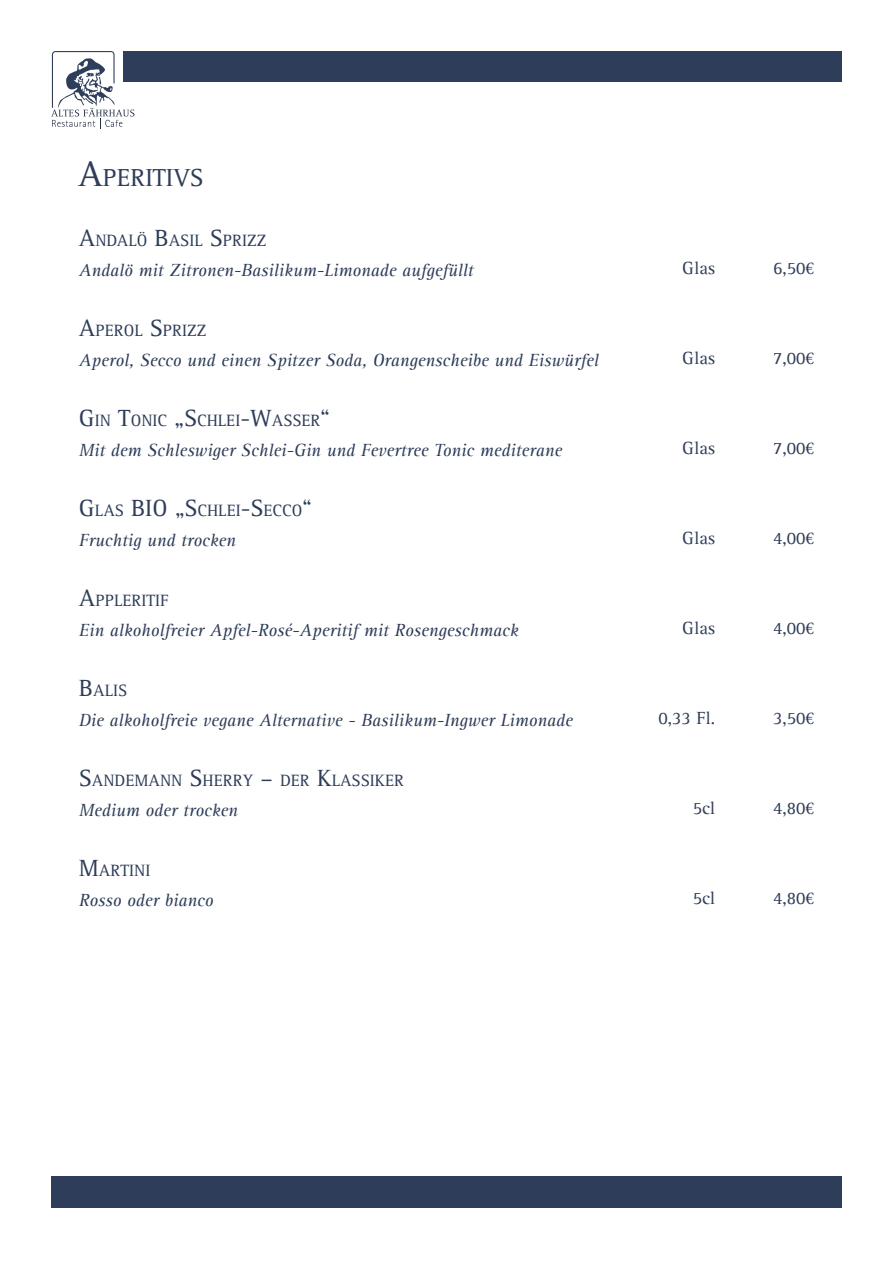
<style>
.page{position:relative;width:893px;height:1263px;background:#fff}
.page>*{position:absolute;margin:0;border:0;box-sizing:border-box;transform-origin:0 0}
.t1{font:25.2px "Rotis Serif";color:#2e3d59}
.t2{font:italic 18px "Rotis Serif";color:#2e3d59}
.t3{font:18px "Rotis Serif";color:#2e3d59}
.t4{font:16.8px "Rotis Serif";color:#2e3d59}
.s1{font-size:36px}
.s2{font-size:24px}
.s3{font-family:"Minion Pro"}
</style>
<div class="page">
<div style="left:51px;top:1176px;width:791px;height:31px;background:#2e3d59"></div>
<div style="left:124px;top:51px;width:718px;height:30px;background:#2e3d59"></div>
<svg style="left:51px;top:51px;width:83px;height:78px"></svg>
<h1 class="t1" style="left:78px;top:163px;width:127px"><span class="s1">A</span>PERITIVS</h1>
<p class="t4" style="left:79px;top:231px;width:179px"><span class="s2">A</span>NDALÖ <span class="s2">B</span>ASIL <span class="s2">S</span>PRIZZ</p>
<p class="t2" style="left:79px;top:260px;width:396px">Andalö mit Zitronen-Basilikum-Limonade aufgefüllt</p>
<p class="t3" style="left:682px;top:257px;width:34px">Glas</p>
<p class="t3" style="left:773px;top:258px;width:43px">6,50<span class="s3">€</span></p>
<p class="t4" style="left:79px;top:321px;width:119px"><span class="s2">A</span>PEROL <span class="s2">S</span>PRIZZ</p>
<p class="t2" style="left:79px;top:350px;width:521px">Aperol, Secco und einen Spitzer Soda, Orangenscheibe und Eiswürfel</p>
<p class="t3" style="left:682px;top:347px;width:34px">Glas</p>
<p class="t3" style="left:773px;top:348px;width:43px">7,00<span class="s3">€</span></p>
<p class="t4" style="left:79px;top:411px;width:253px"><span class="s2">G</span>IN <span class="s2">T</span>ONIC <span class="s2">„S</span> CHLEI<span class="s2">-W</span>ASSER<span class="s2">“</span></p>
<p class="t2" style="left:79px;top:440px;width:485px">Mit dem Schleswiger Schlei-Gin und Fevertree Tonic mediterane</p>
<p class="t3" style="left:682px;top:437px;width:34px">Glas</p>
<p class="t3" style="left:773px;top:438px;width:43px">7,00<span class="s3">€</span></p>
<p class="t4" style="left:79px;top:501px;width:235px"><span class="s2">G</span>LAS <span class="s2">BIO „S</span> CHLEI<span class="s2">-S</span>ECCO<span class="s2">“</span></p>
<p class="t2" style="left:79px;top:530px;width:158px">Fruchtig und trocken</p>
<p class="t3" style="left:682px;top:527px;width:34px">Glas</p>
<p class="t3" style="left:773px;top:528px;width:43px">4,00<span class="s3">€</span></p>
<p class="t4" style="left:79px;top:591px;width:91px"><span class="s2">A</span>PPLERITIF</p>
<p class="t2" style="left:79px;top:620px;width:441px">Ein alkoholfreier Apfel-Rosé-Aperitif mit Rosengeschmack</p>
<p class="t3" style="left:682px;top:617px;width:34px">Glas</p>
<p class="t3" style="left:773px;top:618px;width:43px">4,00<span class="s3">€</span></p>
<p class="t4" style="left:79px;top:681px;width:50px"><span class="s2">B</span>ALIS</p>
<p class="t2" style="left:79px;top:710px;width:495px">Die alkoholfreie vegane Alternative - Basilikum-Ingwer Limonade</p>
<p class="t3" style="left:659px;top:707px;width:58px">0,33 Fl.</p>
<p class="t3" style="left:773px;top:708px;width:43px">3,50<span class="s3">€</span></p>
<p class="t4" style="left:79px;top:771px;width:327px"><span class="s2">S</span>ANDEMANN <span class="s2">S</span>HERRY <span class="s2">–</span> DER <span class="s2">K</span>LASSIKER</p>
<p class="t2" style="left:79px;top:800px;width:160px">Medium oder trocken</p>
<p class="t3" style="left:693px;top:797px;width:24px">5cl</p>
<p class="t3" style="left:773px;top:798px;width:43px">4,80<span class="s3">€</span></p>
<p class="t4" style="left:79px;top:861px;width:73px"><span class="s2">M</span>ARTINI</p>
<p class="t2" style="left:79px;top:890px;width:136px">Rosso oder bianco</p>
<p class="t3" style="left:693px;top:887px;width:24px">5cl</p>
<p class="t3" style="left:773px;top:888px;width:43px">4,80<span class="s3">€</span></p>
</div>
